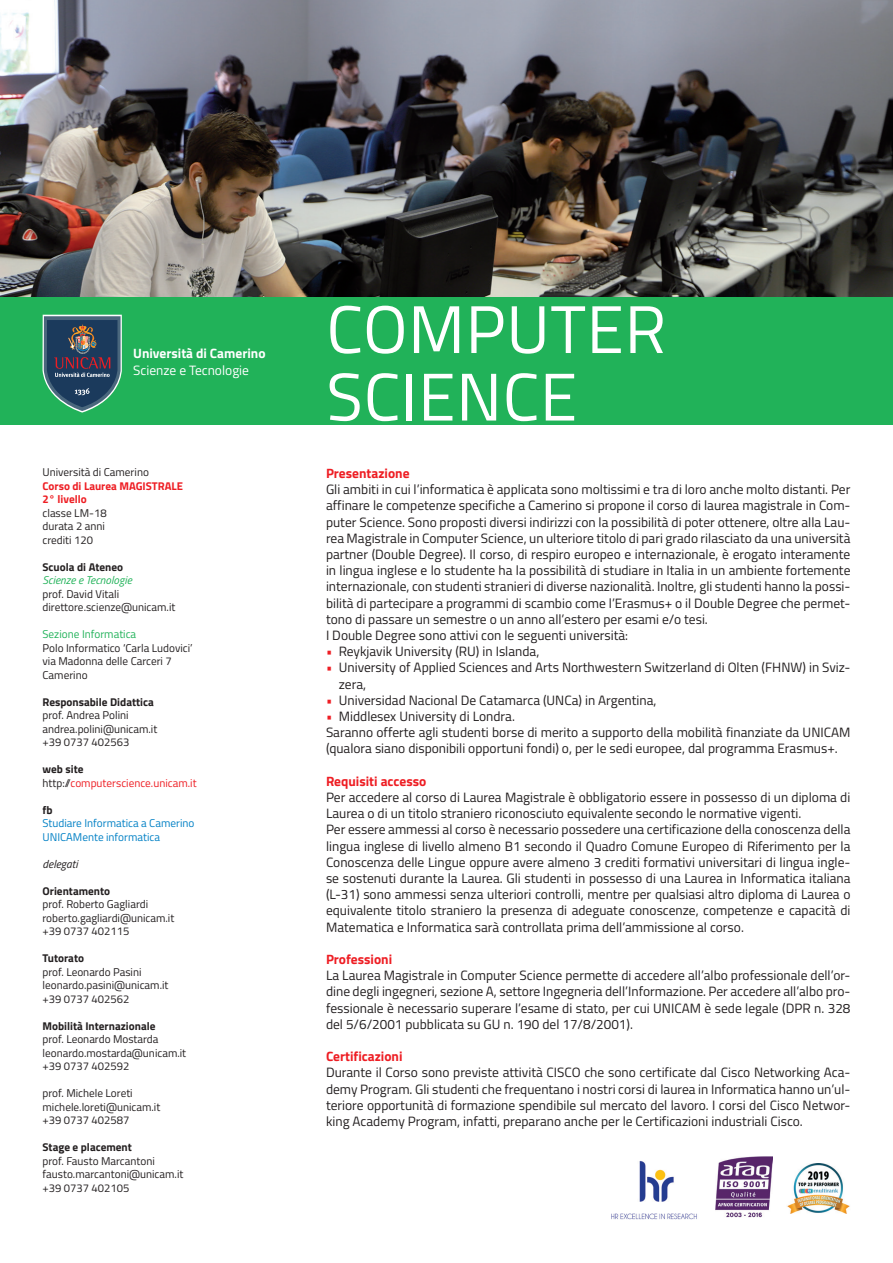
<style>
.page{position:relative;width:893px;height:1263px;background:#fff}
.page>*{position:absolute;margin:0;border:0;box-sizing:border-box;transform-origin:0 0}
.t1{font:67.5px/67.5px "Titillium";letter-spacing:.01em;color:#fff}
.t2{font:13.5px/16.2px "Titillium";color:#231f20;text-align:justify}
.t3{font:700 13.5px "Titillium";color:#ee1d23}
.t4{font:700 13.5px "Titillium";color:#fff}
.t5{font:13.5px "Titillium";color:#fff}
.t6{font:11.25px "Titillium";color:#231f20}
.t7{font:700 11.25px "Titillium";color:#231f20}
.t8{font:11.25px "Titillium";color:#0080c5}
.t9{font:700 11.25px "Titillium";color:#ee1d23}
.t10{font:11.25px "Titillium";color:#ee1d23}
.t11{font:italic 11.25px "Titillium";color:#21b259}
.t12{font:11.25px "Titillium";color:#21b259}
.t13{font:italic 11.25px "Titillium";color:#231f20}
.s1{color:#231f20}
.s2{color:#ee1d23}
</style>
<div class="page">
<img style="left:0;top:0;width:893px;height:298px">
<div style="left:0;top:298px;width:893px;height:127px;background:#21b259"></div>
<svg style="left:43px;top:315px;width:79px;height:98px;background:#3e6069"></svg>
<img style="left:611px;top:1161px;width:86px;height:59px">
<img style="left:715px;top:1157px;width:57px;height:61px">
<img style="left:787px;top:1164px;width:63px;height:49px">
<p class="t4" style="left:133px;top:343px;width:134px">Università di Camerino</p>
<p class="t5" style="left:133px;top:360px;width:117px">Scienze e Tecnologie</p>
<p class="t6" style="left:43px;top:464px;width:108px">Università di Camerino</p>
<p class="t9" style="left:43px;top:477px;width:142px">Corso di Laurea MAGISTRALE</p>
<p class="t9" style="left:43px;top:491px;width:46px">2° livello</p>
<p class="t6" style="left:43px;top:504px;width:66px">classe LM-18</p>
<p class="t6" style="left:43px;top:518px;width:64px">durata 2 anni</p>
<p class="t6" style="left:43px;top:531px;width:52px">crediti 120</p>
<p class="t7" style="left:43px;top:558px;width:82px">Scuola di Ateneo</p>
<p class="t11" style="left:43px;top:572px;width:91px">Scienze e Tecnologie</p>
<p class="t6" style="left:43px;top:585px;width:78px">prof. David Vitali</p>
<p class="t6" style="left:43px;top:599px;width:134px">direttore.scienze@unicam.it</p>
<p class="t12" style="left:43px;top:626px;width:95px">Sezione Informatica</p>
<p class="t6" style="left:43px;top:639px;width:152px">Polo Informatico ‘Carla Ludovici’</p>
<p class="t6" style="left:43px;top:653px;width:131px">via Madonna delle Carceri 7</p>
<p class="t6" style="left:43px;top:666px;width:47px">Camerino</p>
<p class="t7" style="left:43px;top:693px;width:113px">Responsabile Didattica</p>
<p class="t6" style="left:43px;top:707px;width:88px">prof. Andrea Polini</p>
<p class="t6" style="left:43px;top:720px;width:116px">andrea.polini@unicam.it</p>
<p class="t6" style="left:43px;top:734px;width:88px">+39 0737 402563</p>
<p class="t7" style="left:43px;top:761px;width:43px">web site</p>
<p class="t10" style="left:43px;top:774px;width:156px"><span class="s1">http://</span>computerscience.unicam.it</p>
<p class="t7" style="left:43px;top:801px;width:12px">fb</p>
<p class="t8" style="left:43px;top:815px;width:153px">Studiare Informatica a Camerino</p>
<p class="t8" style="left:43px;top:828px;width:119px">UNICAMente informatica</p>
<p class="t13" style="left:43px;top:855px;width:37px">delegati</p>
<p class="t7" style="left:43px;top:882px;width:69px">Orientamento</p>
<p class="t6" style="left:43px;top:896px;width:107px">prof. Roberto Gagliardi</p>
<p class="t6" style="left:43px;top:909px;width:133px">roberto.gagliardi@unicam.it</p>
<p class="t6" style="left:43px;top:923px;width:88px">+39 0737 402115</p>
<p class="t7" style="left:43px;top:950px;width:43px">Tutorato</p>
<p class="t6" style="left:43px;top:963px;width:101px">prof. Leonardo Pasini</p>
<p class="t6" style="left:43px;top:977px;width:127px">leonardo.pasini@unicam.it</p>
<p class="t6" style="left:43px;top:990px;width:88px">+39 0737 402562</p>
<p class="t7" style="left:43px;top:1017px;width:115px">Mobilità Internazionale</p>
<p class="t6" style="left:43px;top:1031px;width:118px">prof. Leonardo Mostarda</p>
<p class="t6" style="left:43px;top:1044px;width:145px">leonardo.mostarda@unicam.it</p>
<p class="t6" style="left:43px;top:1058px;width:88px">+39 0737 402592</p>
<p class="t6" style="left:43px;top:1085px;width:92px">prof. Michele Loreti</p>
<p class="t6" style="left:43px;top:1098px;width:119px">michele.loreti@unicam.it</p>
<p class="t6" style="left:43px;top:1112px;width:88px">+39 0737 402587</p>
<p class="t7" style="left:43px;top:1139px;width:91px">Stage e placement</p>
<p class="t6" style="left:43px;top:1152px;width:114px">prof. Fausto Marcantoni</p>
<p class="t6" style="left:43px;top:1166px;width:142px">fausto.marcantoni@unicam.it</p>
<p class="t6" style="left:43px;top:1179px;width:88px">+39 0737 402105</p>
<p class="t1" style="left:326px;top:292px;width:341px">COMPUTER<br>SCIENCE</p>
<p class="t3" style="left:326px;top:463px;width:85px">Presentazione</p>
<p class="t2" style="left:326px;top:481px;width:526px">Gli ambiti in cui l’informatica è applicata sono moltissimi e tra di loro anche molto distanti. Per affinare le competenze specifiche a Camerino si propone il corso di laurea magistrale in Com&shy;puter Science. Sono proposti diversi indirizzi con la possibilità di poter ottenere, oltre alla Lau&shy;rea Magistrale in Computer Science, un ulteriore titolo di pari grado rilasciato da una università partner (Double Degree). Il corso, di respiro europeo e internazionale, è erogato interamente in lingua inglese e lo studente ha la possibilità di studiare in Italia in un ambiente fortemente internazionale, con studenti stranieri di diverse nazionalità. Inoltre, gli studenti hanno la possi&shy;bilità di partecipare a programmi di scambio come l’Erasmus+ o il Double Degree che permet&shy;tono di passare un semestre o un anno all’estero per esami e/o tesi.</p>
<p class="t2" style="left:326px;top:626px;width:304px">I Double Degree sono attivi con le seguenti università:</p>
<p class="t2" style="left:326px;top:643px;width:215px"><span class="s2">•</span> Reykjavik University (RU) in Islanda,</p>
<p class="t2" style="left:339px;top:659px;width:513px;text-indent:-13px"><span class="s2">•</span> University of Applied Sciences and Arts Northwestern Switzerland di Olten (FHNW) in Sviz&shy;zera,</p>
<p class="t2" style="left:326px;top:691px;width:332px"><span class="s2">•</span> Universidad Nacional De Catamarca (UNCa) in Argentina,</p>
<p class="t2" style="left:326px;top:707px;width:190px"><span class="s2">•</span> Middlesex University di Londra.</p>
<p class="t2" style="left:326px;top:724px;width:526px">Saranno offerte agli studenti borse di merito a supporto della mobilità finanziate da UNICAM (qualora siano disponibili opportuni fondi) o, per le sedi europee, dal programma Erasmus+.</p>
<p class="t3" style="left:326px;top:771px;width:102px">Requisiti accesso</p>
<p class="t2" style="left:326px;top:788px;width:526px">Per accedere al corso di Laurea Magistrale è obbligatorio essere in possesso di un diploma di<br>Laurea o di un titolo straniero riconosciuto equivalente secondo le normative vigenti.</p>
<p class="t2" style="left:326px;top:821px;width:526px">Per essere ammessi al corso è necessario possedere una certificazione della conoscenza della lingua inglese di livello almeno B1 secondo il Quadro Comune Europeo di Riferimento per la Conoscenza delle Lingue oppure avere almeno 3 crediti formativi universitari di lingua ingle&shy;se sostenuti durante la Laurea. Gli studenti in possesso di una Laurea in Informatica italiana (L-31) sono ammessi senza ulteriori controlli, mentre per qualsiasi altro diploma di Laurea o equivalente titolo straniero la presenza di adeguate conoscenze, competenze e capacità di Matematica e Informatica sarà controllata prima dell’ammissione al corso.</p>
<p class="t3" style="left:326px;top:949px;width:68px">Professioni</p>
<p class="t2" style="left:326px;top:967px;width:526px">La Laurea Magistrale in Computer Science permette di accedere all’albo professionale dell’or&shy;dine degli ingegneri, sezione A, settore Ingegneria dell’Informazione. Per accedere all’albo pro&shy;fessionale è necessario superare l’esame di stato, per cui UNICAM è sede legale (DPR n. 328 del 5/6/2001 pubblicata su GU n. 190 del 17/8/2001).</p>
<p class="t3" style="left:326px;top:1046px;width:78px">Certificazioni</p>
<p class="t2" style="left:326px;top:1064px;width:526px">Durante il Corso sono previste attività CISCO che sono certificate dal Cisco Networking Aca&shy;demy Program. Gli studenti che frequentano i nostri corsi di laurea in Informatica hanno un’ul&shy;teriore opportunità di formazione spendibile sul mercato del lavoro. I corsi del Cisco Networ&shy;king Academy Program, infatti, preparano anche per le Certificazioni industriali Cisco.</p>
</div>
